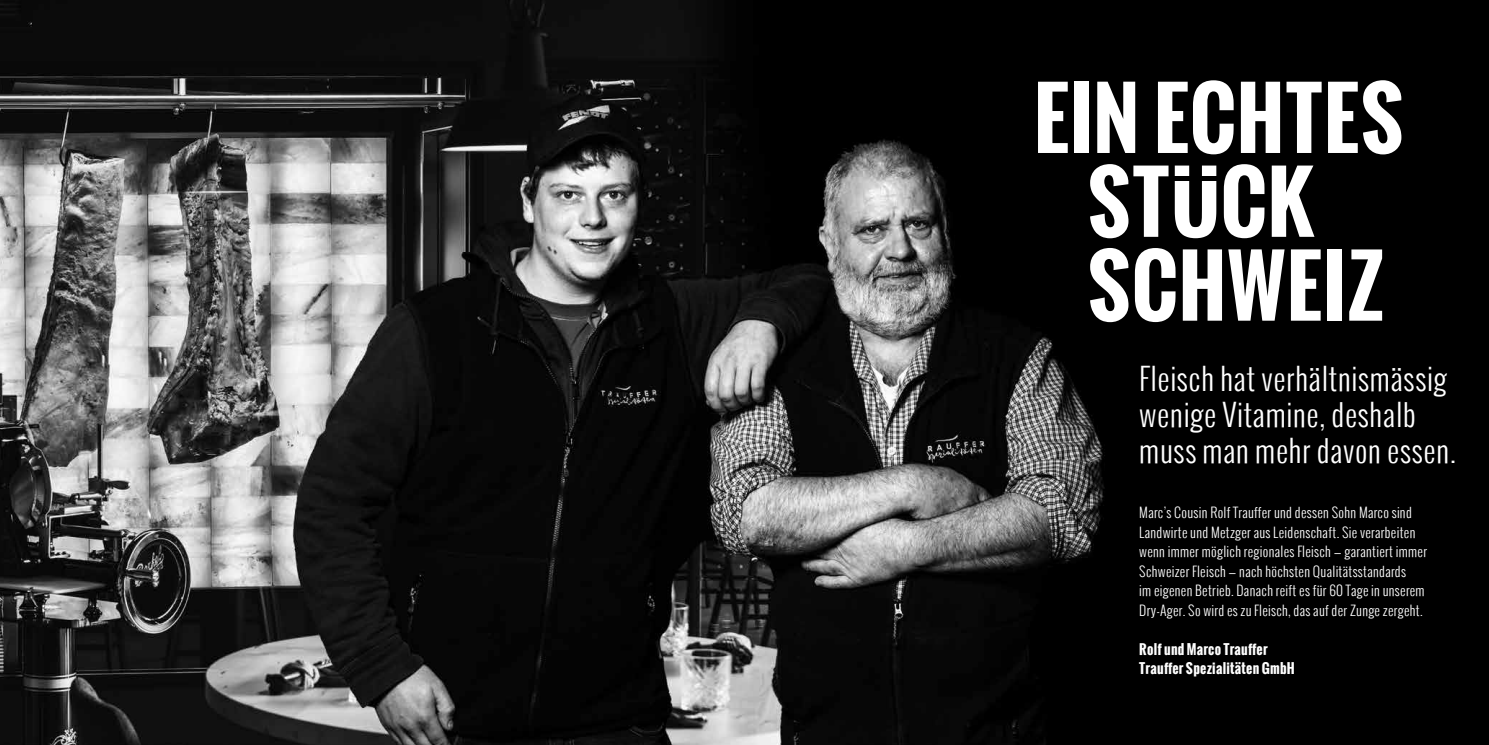
<style>
.page{position:relative;width:1489px;height:745px;background:#fff}
.page>*{position:absolute;margin:0;border:0;box-sizing:border-box;transform-origin:0 0}
.t1{font:700 81px/83.7px "Oswald";letter-spacing:.01em;color:#fff;text-align:center}
.t2{font:300 30px/36px "Oswald";letter-spacing:.02em;color:#fff}
.t3{font:300 13.5px/19.5px "Oswald";letter-spacing:.02em;color:#fff}
.t4{font:700 13.5px/19.5px "Oswald";letter-spacing:.02em;color:#fff}
</style>
<div class="page">
<img style="left:0;top:0;width:1298px;height:744px">
<div style="left:1298px;top:0;width:190px;height:744px;background:#000"></div>
<div style="left:1171px;top:176px;width:47px;height:5px;background:#000"></div>
<h1 class="t1" style="left:1033px;top:75px;width:371px">EIN ECHTES<br>STUCK<br>SCHWEIZ</h1>
<h2 class="t2" style="left:1139px;top:359px;width:318px">Fleisch hat verhältnismässig wenige Vitamine, deshalb muss man mehr davon essen.</h2>
<p class="t3" style="left:1139px;top:502px;width:289px">Marc’s Cousin Rolf Trauffer und dessen Sohn Marco sind Landwirte und Metzger aus Leidenschaft. Sie verarbeiten wenn immer möglich regionales Fleisch — garantiert immer Schweizer Fleisch — nach höchsten Qualitätsstandards<br>im eigenen Betrieb. Danach reift es für 60 Tage in unserem Dry-Ager. So wird es zu Fleisch, das auf der Zunge zergeht.</p>
<p class="t4" style="left:1139px;top:638px;width:157px">Rolf und Marco Trauffer<br>Trauffer Spezialitäten GmbH</p>
</div>
